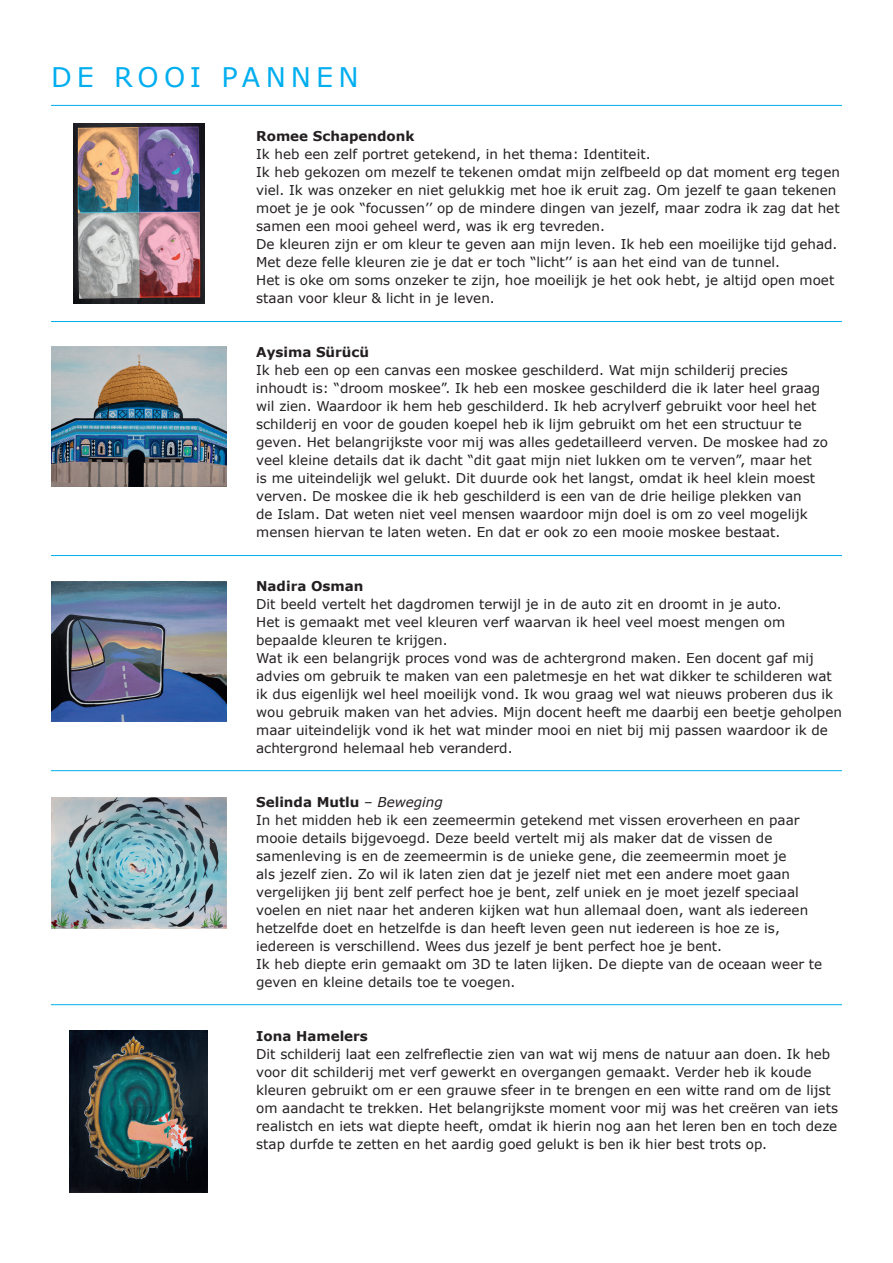
<style>
.page{position:relative;width:893px;height:1263px;background:#fff}
.page>*{position:absolute;margin:0;border:0;box-sizing:border-box;transform-origin:0 0}
.t1{font:27px "Verdana";letter-spacing:.19em;color:#00aeef}
.t2{font:13.5px/18px "Verdana";color:#231f20}
.t3{font:700 13.5px "Verdana";color:#231f20}
.s1{font-weight:700}
.s2{font-style:italic}
</style>
<div class="page">
<hr style="left:51px;top:105px;width:791px;height:1px;background:#00aeef">
<img style="left:70px;top:1031px;width:138px;height:162px">
<img style="left:73px;top:123px;width:131px;height:180px">
<hr style="left:51px;top:321px;width:791px;height:1px;background:#00aeef">
<hr style="left:51px;top:770px;width:791px;height:1px;background:#00aeef">
<hr style="left:51px;top:1004px;width:791px;height:1px;background:#00aeef">
<hr style="left:51px;top:555px;width:791px;height:1px;background:#00aeef">
<img style="left:51px;top:346px;width:175px;height:140px">
<img style="left:51px;top:797px;width:175px;height:131px">
<img style="left:51px;top:581px;width:175px;height:141px">
<h1 class="t1" style="left:51px;top:59px;width:309px">DE ROOI PANNEN</h1>
<p class="t3" style="left:256px;top:127px;width:160px">Romee Schapendonk</p>
<p class="t2" style="left:256px;top:145px;width:585px">Ik heb een zelf portret getekend, in het thema: Identiteit.<br>Ik heb gekozen om mezelf te tekenen omdat mijn zelfbeeld op dat moment erg tegen viel. Ik was onzeker en niet gelukkig met hoe ik eruit zag. Om jezelf te gaan tekenen moet je je ook “focussen’’ op de mindere dingen van jezelf, maar zodra ik zag dat het samen een mooi geheel werd, was ik erg tevreden.<br>De kleuren zijn er om kleur te geven aan mijn leven. Ik heb een moeilijke tijd gehad.<br>Met deze felle kleuren zie je dat er toch “licht’’ is aan het eind van de tunnel.<br>Het is oke om soms onzeker te zijn, hoe moeilijk je het ook hebt, je altijd open moet staan voor kleur &amp; licht in je leven.</p>
<p class="t3" style="left:256px;top:343px;width:114px">Aysima Sürücü</p>
<p class="t2" style="left:256px;top:361px;width:573px">Ik heb een op een canvas een moskee geschilderd. Wat mijn schilderij precies inhoudt is: “droom moskee”. Ik heb een moskee geschilderd die ik later heel graag wil zien. Waardoor ik hem heb geschilderd. Ik heb acrylverf gebruikt voor heel het schilderij en voor de gouden koepel heb ik lijm gebruikt om het een structuur te geven. Het belangrijkste voor mij was alles gedetailleerd verven. De moskee had zo veel kleine details dat ik dacht “dit gaat mijn niet lukken om te verven”, maar het<br>is me uiteindelijk wel gelukt. Dit duurde ook het langst, omdat ik heel klein moest verven. De moskee die ik heb geschilderd is een van de drie heilige plekken van<br>de Islam. Dat weten niet veel mensen waardoor mijn doel is om zo veel mogelijk mensen hiervan te laten weten. En dat er ook zo een mooie moskee bestaat.</p>
<p class="t3" style="left:256px;top:577px;width:109px">Nadira Osman</p>
<p class="t2" style="left:256px;top:595px;width:587px">Dit beeld vertelt het dagdromen terwijl je in de auto zit en droomt in je auto.<br>Het is gemaakt met veel kleuren verf waarvan ik heel veel moest mengen om bepaalde kleuren te krijgen.<br>Wat ik een belangrijk proces vond was de achtergrond maken. Een docent gaf mij advies om gebruik te maken van een paletmesje en het wat dikker te schilderen wat ik dus eigenlijk wel heel moeilijk vond. Ik wou graag wel wat nieuws proberen dus ik wou gebruik maken van het advies. Mijn docent heeft me daarbij een beetje geholpen maar uiteindelijk vond ik het wat minder mooi en niet bij mij passen waardoor ik de achtergrond helemaal heb veranderd.</p>
<p class="t2" style="left:256px;top:793px;width:568px"><span class="s1">Selinda Mutlu</span> – <span class="s2">Beweging<br></span>In het midden heb ik een zeemeermin getekend met vissen eroverheen en paar mooie details bijgevoegd. Deze beeld vertelt mij als maker dat de vissen de samenleving is en de zeemeermin is de unieke gene, die zeemeermin moet je<br>als jezelf zien. Zo wil ik laten zien dat je jezelf niet met een andere moet gaan vergelijken jij bent zelf perfect hoe je bent, zelf uniek en je moet jezelf speciaal voelen en niet naar het anderen kijken wat hun allemaal doen, want als iedereen hetzelfde doet en hetzelfde is dan heeft leven geen nut iedereen is hoe ze is, iedereen is verschillend. Wees dus jezelf je bent perfect hoe je bent.<br>Ik heb diepte erin gemaakt om 3D te laten lijken. De diepte van de oceaan weer te geven en kleine details toe te voegen.</p>
<p class="t3" style="left:256px;top:1027px;width:113px">Iona Hamelers</p>
<p class="t2" style="left:256px;top:1045px;width:583px">Dit schilderij laat een zelfreflectie zien van wat wij mens de natuur aan doen. Ik heb voor dit schilderij met verf gewerkt en overgangen gemaakt. Verder heb ik koude kleuren gebruikt om er een grauwe sfeer in te brengen en een witte rand om de lijst om aandacht te trekken. Het belangrijkste moment voor mij was het creëren van iets realistch en iets wat diepte heeft, omdat ik hierin nog aan het leren ben en toch deze stap durfde te zetten en het aardig goed gelukt is ben ik hier best trots op.</p>
</div>
